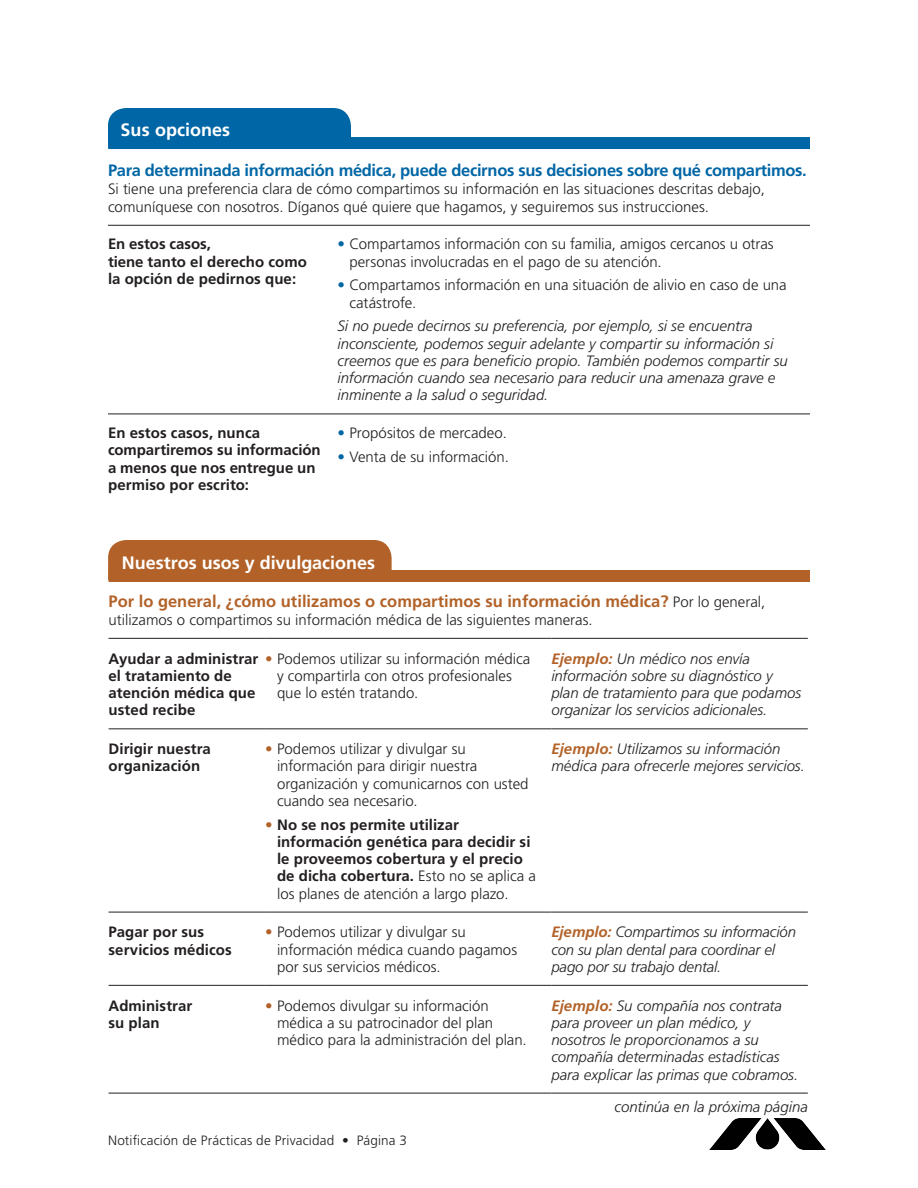
<style>
.page{position:relative;width:918px;height:1188px;background:#fff}
.page>*{position:absolute;margin:0;border:0;box-sizing:border-box;transform-origin:0 0}
.t1{font:700 18px "Frutiger";color:#fff}
.t2{font:700 16.5px "Frutiger";letter-spacing:-.02em;color:#0166a5}
.t3{font:700 16.5px "Frutiger";color:#b26228}
.t4{font:300 15px/17.2px "Frutiger";color:#231f20}
.t5{font:italic 300 15px/17.2px "Frutiger";letter-spacing:-.005em;color:#231f20}
.t6{font:700 15px/17.2px "Frutiger";letter-spacing:.005em;color:#231f20}
.t7{font:300 13.5px "Frutiger";letter-spacing:.015em;color:#231f20}
.s1{color:#0166a5}
.s2{font-weight:300;font-size:15px;color:#231f20}
.s3{color:#b26228}
.s4{font-weight:700;color:#b26228}
.s5{font-weight:300;color:#b26228}
.s6{font-weight:300}
</style>
<div class="page">
<div style="left:108px;top:108px;width:243px;height:40px;background:#0166a5"></div>
<div style="left:109px;top:137px;width:701px;height:12px;background:#0166a5"></div>
<hr style="left:108px;top:225px;width:216px;height:1px;background:#231f20">
<hr style="left:324px;top:225px;width:486px;height:1px;background:#231f20">
<hr style="left:108px;top:414px;width:216px;height:1px;background:#231f20">
<hr style="left:324px;top:414px;width:486px;height:1px;background:#231f20">
<div style="left:108px;top:540px;width:284px;height:40px;background:#b26228"></div>
<div style="left:109px;top:570px;width:701px;height:12px;background:#b26228"></div>
<hr style="left:109px;top:985px;width:156px;height:1px;background:#231f20">
<hr style="left:265px;top:985px;width:286px;height:1px;background:#231f20">
<hr style="left:551px;top:985px;width:257px;height:1px;background:#231f20">
<hr style="left:109px;top:1093px;width:156px;height:1px;background:#231f20">
<hr style="left:265px;top:1093px;width:286px;height:1px;background:#231f20">
<hr style="left:551px;top:1093px;width:257px;height:1px;background:#231f20">
<hr style="left:109px;top:638px;width:156px;height:1px;background:#231f20">
<hr style="left:265px;top:638px;width:286px;height:1px;background:#231f20">
<hr style="left:551px;top:638px;width:257px;height:1px;background:#231f20">
<hr style="left:109px;top:728px;width:156px;height:1px;background:#231f20">
<hr style="left:265px;top:728px;width:286px;height:1px;background:#231f20">
<hr style="left:551px;top:728px;width:257px;height:1px;background:#231f20">
<hr style="left:109px;top:912px;width:156px;height:1px;background:#231f20">
<hr style="left:265px;top:912px;width:286px;height:1px;background:#231f20">
<hr style="left:551px;top:912px;width:257px;height:1px;background:#231f20">
<img style="left:709px;top:1118px;width:117px;height:32px">
<h2 class="t1" style="left:121px;top:119px;width:111px">Sus opciones</h2>
<p class="t2" style="left:108px;top:160px;width:700px">Para determinada información médica, puede decirnos sus decisiones sobre qué compartimos.</p>
<p class="t4" style="left:108px;top:180px;width:659px;line-height:18px">Si tiene una preferencia clara de cómo compartimos su información en las situaciones descritas debajo, comuníquese con nosotros. Díganos qué quiere que hagamos, y seguiremos sus instrucciones.</p>
<h3 class="t6" style="left:108px;top:235px;width:201px">En estos casos,<br>tiene tanto el derecho como la opción de pedirnos que:</h3>
<p class="t4" style="left:349px;top:236px;width:426px;text-indent:-12px"><span class="s1">•</span> Compartamos información con su familia, amigos cercanos u otras personas involucradas en el pago de su atención.</p>
<p class="t4" style="left:349px;top:277px;width:439px;text-indent:-12px"><span class="s1">•</span> Compartamos información en una situación de alivio en caso de una catástrofe.</p>
<p class="t5" style="left:338px;top:318px;width:452px">Si no puede decirnos su preferencia, por ejemplo, si se encuentra inconsciente, podemos seguir adelante y compartir su información si creemos que es para beneficio propio. También podemos compartir su información cuando sea necesario para reducir una amenaza grave e inminente a la salud o seguridad.</p>
<h3 class="t6" style="left:108px;top:424px;width:214px">En estos casos, nunca compartiremos su información a menos que nos entregue un permiso por escrito:</h3>
<p class="t4" style="left:338px;top:424px;width:171px"><span class="s1">•</span> Propósitos de mercadeo.</p>
<p class="t4" style="left:338px;top:448px;width:173px"><span class="s1">•</span> Venta de su información.</p>
<h2 class="t1" style="left:122px;top:553px;width:255px">Nuestros usos y divulgaciones</h2>
<p class="t3" style="left:109px;top:591px;width:658px">Por lo general, ¿cómo utilizamos o compartimos su información médica? <span class="s2">Por lo general,</span></p>
<p class="t4" style="left:109px;top:611px;width:486px">utilizamos o compartimos su información médica de las siguientes maneras.</p>
<h3 class="t6" style="left:109px;top:650px;width:151px">Ayudar a administrar el tratamiento de atención médica que usted recibe</h3>
<p class="t4" style="left:277px;top:650px;width:255px;text-indent:-12px"><span class="s3">•</span> Podemos utilizar su información médica y compartirla con otros profesionales que lo estén tratando.</p>
<p class="t5" style="left:551px;top:650px;width:251px"><span class="s4">Ejemplo:</span> Un médico nos envía información sobre su diagnóstico y plan de tratamiento para que podamos organizar los servicios adicionales.</p>
<h3 class="t6" style="left:109px;top:740px;width:104px">Dirigir nuestra organización</h3>
<p class="t4" style="left:277px;top:740px;width:253px;text-indent:-12px"><span class="s3">•</span> Podemos utilizar y divulgar su información para dirigir nuestra organización y comunicarnos con usted cuando sea necesario.</p>
<p class="t6" style="left:277px;top:816px;width:260px;text-indent:-12px"><span class="s5">•</span> No se nos permite utilizar información genética para decidir si le proveemos cobertura y el precio de dicha cobertura. <span class="s6">Esto no se aplica a los planes de atención a largo plazo.</span></p>
<p class="t5" style="left:551px;top:740px;width:255px"><span class="s4">Ejemplo:</span> Utilizamos su información médica para ofrecerle mejores servicios.</p>
<h3 class="t6" style="left:109px;top:923px;width:125px">Pagar por sus servicios médicos</h3>
<p class="t4" style="left:277px;top:924px;width:242px;text-indent:-12px"><span class="s3">•</span> Podemos utilizar y divulgar su información médica cuando pagamos por sus servicios médicos.</p>
<p class="t5" style="left:551px;top:923px;width:246px"><span class="s4">Ejemplo:</span> Compartimos su información con su plan dental para coordinar el pago por su trabajo dental.</p>
<h3 class="t6" style="left:109px;top:997px;width:85px">Administrar su plan</h3>
<p class="t4" style="left:277px;top:997px;width:251px;text-indent:-12px"><span class="s3">•</span> Podemos divulgar su información médica a su patrocinador del plan médico para la administración del plan.</p>
<p class="t5" style="left:551px;top:997px;width:249px"><span class="s4">Ejemplo:</span> Su compañía nos contrata para proveer un plan médico, y nosotros le proporcionamos a su compañía determinadas estadísticas para explicar las primas que cobramos.</p>
<p class="t5" style="left:615px;top:1098px;width:195px">continúa en la próxima página</p>
<p class="t7" style="left:108px;top:1132px;width:301px">Notificación de Prácticas de Privacidad • Página 3</p>
</div>
